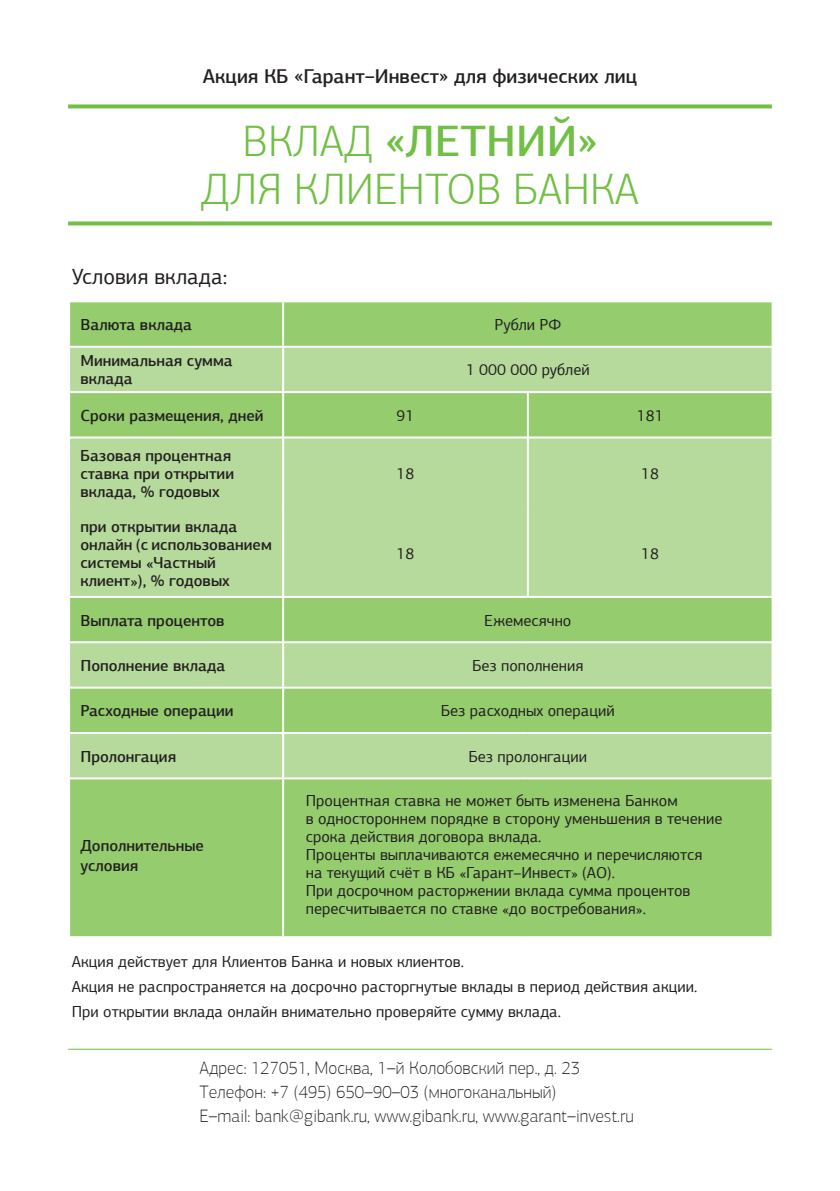
<style>
.page{position:relative;width:840px;height:1191px;background:#fff}
.page>*{position:absolute;margin:0;border:0;box-sizing:border-box;transform-origin:0 0}
.t1{font:300 44px "PF Agora Sans Pro";color:#71bf44}
.t2{font:500 44px "PF Agora Sans Pro";color:#71bf44}
.t3{font:22px "PF Agora Sans Pro";color:#231f20}
.t4{font:500 20px "PF Agora Sans Pro";color:#231f20}
.t5{font:100 18px/24px "PF Agora Sans Pro";color:#231f20}
.t6{font:16px/18px "PF Agora Sans Pro";color:#231f20}
.t7{font:500 16px/18px "PF Agora Sans Pro";color:#231f20}
.s1{font-weight:300}
</style>
<div class="page">
<svg style="left:68px;top:104px;width:703px;height:4px;background:#81c659"></svg>
<svg style="left:68px;top:221px;width:703px;height:4px;background:#81c659"></svg>
<div style="left:70px;top:302px;width:701px;height:634px;background:#94cc6e"></div>
<svg style="left:70px;top:348px;width:701px;height:429px;background:#abd58d"></svg>
<hr style="left:282px;top:348px;width:2px;height:43px;background:#fff">
<hr style="left:68px;top:391px;width:215px;height:2px;background:#fff">
<hr style="left:283px;top:391px;width:244px;height:2px;background:#fff">
<hr style="left:282px;top:393px;width:2px;height:43px;background:#fff">
<hr style="left:527px;top:391px;width:246px;height:2px;background:#fff">
<hr style="left:526px;top:393px;width:2px;height:43px;background:#fff">
<hr style="left:68px;top:436px;width:215px;height:2px;background:#fff">
<hr style="left:283px;top:436px;width:244px;height:2px;background:#fff">
<hr style="left:282px;top:438px;width:2px;height:70px;background:#fff">
<hr style="left:527px;top:436px;width:246px;height:2px;background:#fff">
<hr style="left:526px;top:438px;width:2px;height:70px;background:#fff">
<hr style="left:282px;top:508px;width:2px;height:88px;background:#fff">
<hr style="left:526px;top:508px;width:2px;height:88px;background:#fff">
<hr style="left:68px;top:596px;width:215px;height:2px;background:#fff">
<hr style="left:283px;top:596px;width:244px;height:2px;background:#fff">
<hr style="left:282px;top:598px;width:2px;height:43px;background:#fff">
<hr style="left:527px;top:596px;width:246px;height:2px;background:#fff">
<hr style="left:68px;top:641px;width:215px;height:2px;background:#fff">
<hr style="left:283px;top:641px;width:244px;height:2px;background:#fff">
<hr style="left:282px;top:643px;width:2px;height:43px;background:#fff">
<hr style="left:527px;top:641px;width:246px;height:2px;background:#fff">
<hr style="left:68px;top:686px;width:215px;height:2px;background:#fff">
<hr style="left:283px;top:686px;width:244px;height:2px;background:#fff">
<hr style="left:282px;top:688px;width:2px;height:44px;background:#fff">
<hr style="left:527px;top:686px;width:246px;height:2px;background:#fff">
<hr style="left:68px;top:732px;width:215px;height:2px;background:#fff">
<hr style="left:283px;top:732px;width:244px;height:2px;background:#fff">
<hr style="left:282px;top:734px;width:2px;height:43px;background:#fff">
<hr style="left:527px;top:732px;width:246px;height:2px;background:#fff">
<hr style="left:68px;top:777px;width:215px;height:2px;background:#fff">
<hr style="left:283px;top:777px;width:244px;height:2px;background:#fff">
<hr style="left:282px;top:779px;width:2px;height:157px;background:#fff">
<hr style="left:527px;top:777px;width:246px;height:2px;background:#fff">
<hr style="left:282px;top:302px;width:2px;height:44px;background:#fff">
<hr style="left:68px;top:346px;width:215px;height:2px;background:#fff">
<hr style="left:283px;top:346px;width:244px;height:2px;background:#fff">
<hr style="left:527px;top:346px;width:246px;height:2px;background:#fff">
<hr style="left:68px;top:1048px;width:703px;height:1px;background:#71bf44">
<p class="t4" style="left:203px;top:64px;width:435px">Акция КБ «Гарант–Инвест» для физических лиц</p>
<p class="t2" style="left:242px;top:114px;width:356px"><span class="s1">ВКЛАД</span> «ЛЕТНИЙ»</p>
<p class="t1" style="left:201px;top:164px;width:439px">ДЛЯ КЛИЕНТОВ БАНКА</p>
<p class="t3" style="left:72px;top:263px;width:157px">Условия вклада:</p>
<p class="t7" style="left:80px;top:315px;width:113px">Валюта вклада</p>
<p class="t6" style="left:494px;top:316px;width:68px">Рубли РФ</p>
<p class="t7" style="left:80px;top:352px;width:154px">Минимальная сумма вклада</p>
<p class="t6" style="left:466px;top:361px;width:125px">1 000 000 рублей</p>
<p class="t7" style="left:80px;top:406px;width:184px">Сроки размещения, дней</p>
<p class="t6" style="left:396px;top:406px;width:19px">91</p>
<p class="t6" style="left:636px;top:406px;width:28px">181</p>
<p class="t7" style="left:80px;top:446px;width:155px">Базовая процентная ставка при открытии вклада, % годовых</p>
<p class="t6" style="left:396px;top:464px;width:19px">18</p>
<p class="t6" style="left:641px;top:464px;width:19px">18</p>
<p class="t7" style="left:80px;top:517px;width:193px">при открытии вклада онлайн (с использованием системы «Частный клиент»), % годовых</p>
<p class="t6" style="left:396px;top:544px;width:19px">18</p>
<p class="t6" style="left:641px;top:544px;width:19px">18</p>
<p class="t7" style="left:80px;top:611px;width:145px">Выплата процентов</p>
<p class="t6" style="left:484px;top:611px;width:89px">Ежемесячно</p>
<p class="t7" style="left:80px;top:656px;width:146px">Пополнение вклада</p>
<p class="t6" style="left:472px;top:656px;width:112px">Без пополнения</p>
<p class="t7" style="left:80px;top:702px;width:154px">Расходные операции</p>
<p class="t6" style="left:441px;top:702px;width:175px">Без расходных операций</p>
<p class="t7" style="left:80px;top:747px;width:97px">Пролонгация</p>
<p class="t6" style="left:468px;top:747px;width:120px">Без пролонгации</p>
<p class="t7" style="left:80px;top:837px;width:125px">Дополнительные</p>
<p class="t7" style="left:80px;top:856px;width:59px">условия</p>
<p class="t6" style="left:306px;top:791px;width:418px">Процентная ставка не может быть изменена Банком<br>в одностороннем порядке в сторону уменьшения в течение срока действия договора вклада.</p>
<p class="t6" style="left:306px;top:845px;width:398px">Проценты выплачиваются ежемесячно и перечисляются на текущий счёт в КБ «Гарант–Инвест» (АО).</p>
<p class="t6" style="left:306px;top:881px;width:386px">При досрочном расторжении вклада сумма процентов пересчитывается по ставке «до востребования».</p>
<p class="t6" style="left:72px;top:952px;width:393px">Акция действует для Клиентов Банка и новых клиентов.</p>
<p class="t6" style="left:72px;top:977px;width:626px">Акция не распространяется на досрочно расторгнутые вклады в период действия акции.</p>
<p class="t6" style="left:72px;top:1002px;width:490px">При открытии вклада онлайн внимательно проверяйте сумму вклада.</p>
<p class="t5" style="left:199px;top:1055px;width:382px">Адрес: 127051, Москва, 1–й Колобовский пер., д. 23</p>
<p class="t5" style="left:199px;top:1079px;width:436px">Телефон: +7 (495) 650–90–03 (многоканальный)<br>E–mail: bank@gibank.ru, www.gibank.ru, www.garant–invest.ru</p>
</div>
